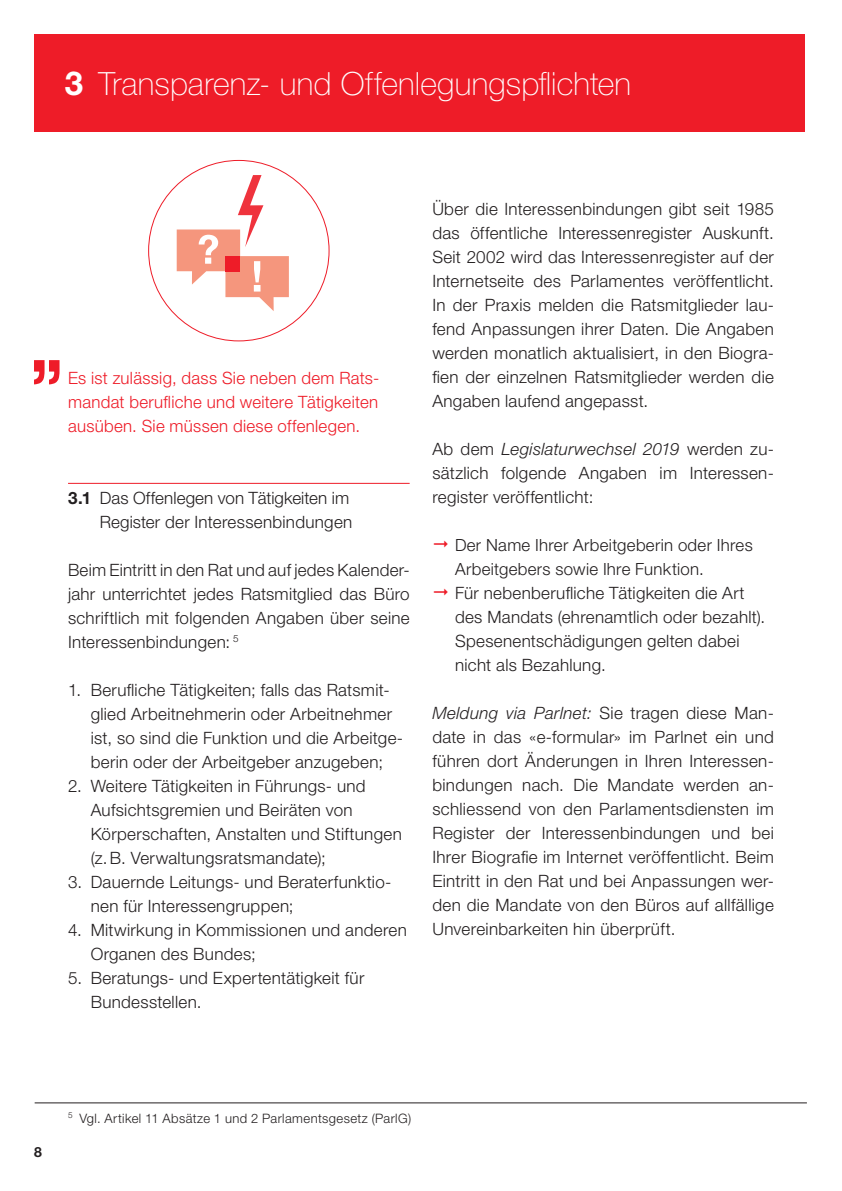
<style>
.page{position:relative;width:842px;height:1191px;background:#fff}
.page>*{position:absolute;margin:0;border:0;box-sizing:border-box;transform-origin:0 0}
.t1{font:100 32px "Helvetica Neue LT Std";letter-spacing:.005em;color:#fff}
.t2{font:300 17px/24px "Helvetica Neue LT Std";letter-spacing:.02em;color:#231f20}
.t3{font:300 17px/24px "Helvetica Neue LT Std";letter-spacing:.02em;color:#ee1c28;text-align:justify}
.t4{font:300 16.8px/24px "Helvetica Neue LT Std";letter-spacing:.02em;color:#231f20}
.t5{font:700 14px "Helvetica Neue LT Std";color:#231f20}
.t6{font:300 13px "Helvetica Neue LT Std";letter-spacing:.03em;color:#231f20}
.s1{font-weight:700;font-size:33px}
.s2{font-weight:700}
.s3{font-style:italic}
.s4{font-size:17px}
</style>
<div class="page">
<hr style="left:68px;top:483px;width:342px;height:1px;background:#ee1c28">
<div style="left:34px;top:34px;width:770px;height:98px;background:#ee1c28"></div>
<hr style="left:35px;top:1102px;width:772px;height:1px;background:#231f20">
<svg style="left:177px;top:175px;width:112px;height:136px"></svg>
<div style="left:225px;top:256px;width:15px;height:15px;background:#ee1c28"></div>
<svg style="left:34px;top:360px;width:26px;height:24px"></svg>
<h1 class="t1" style="left:65px;top:65px;width:568px"><span class="s1">3</span> Transparenz- und Offenlegungspflichten</h1>
<p class="t3" style="left:68px;top:365px;width:313px">Es ist zulässig, dass Sie neben dem Rats&shy;mandat berufliche und weitere Tätigkeiten ausüben. Sie müssen diese offenlegen.</p>
<p class="t2" style="left:68px;top:485px;width:286px;text-align:right"><span class="s2">3.1</span> Das Offenlegen von Tätigkeiten im<br>Register der Interessenbindungen</p>
<p class="t2" style="left:68px;top:557px;width:343px">Beim Eintritt in den Rat und auf jedes Kalender&shy;jahr unterrichtet jedes Ratsmitglied das Büro schriftlich mit folgenden Angaben über seine Interessenbindungen: <sup>5</sup></p>
<p class="t2" style="left:91px;top:677px;width:314px;text-indent:-23px">1. Berufliche Tätigkeiten; falls das Ratsmit&shy;glied Arbeitnehmerin oder Arbeitnehmer ist, so sind die Funktion und die Arbeitge&shy;berin oder der Arbeitgeber anzugeben;</p>
<p class="t2" style="left:91px;top:773px;width:313px;text-indent:-23px">2. Weitere Tätigkeiten in Führungs- und Aufsichtsgremien und Beiräten von Körperschaften, Anstalten und Stiftungen (z.B. Verwaltungsratsmandate);</p>
<p class="t2" style="left:91px;top:869px;width:302px;text-indent:-23px">3. Dauernde Leitungs- und Beraterfunktio&shy;nen für Interessengruppen;</p>
<p class="t2" style="left:91px;top:917px;width:318px;text-indent:-23px">4. Mitwirkung in Kommissionen und anderen<br>Organen des Bundes;</p>
<p class="t2" style="left:91px;top:965px;width:275px;text-indent:-23px">5. Beratungs- und Expertentätigkeit für<br>Bundesstellen.</p>
<p class="t2" style="left:432px;top:196px;width:343px;text-align:justify">Über die Interessenbindungen gibt seit 1985 das öffentliche Interessenregister Auskunft.<br>Seit 2002 wird das Interessenregister auf der Internetseite des Parlamentes veröffentlicht.<br>In der Praxis melden die Ratsmitglieder lau&shy;fend Anpassungen ihrer Daten. Die Angaben werden monatlich aktualisiert, in den Biogra&shy;fien der einzelnen Ratsmitglieder werden die Angaben laufend angepasst.</p>
<p class="t2" style="left:432px;top:436px;width:343px;text-align:justify">Ab dem <span class="s3">Legislaturwechsel 2019</span> werden zu&shy;sätzlich folgende Angaben im Interessen&shy;register veröffentlicht:</p>
<p class="t4" style="left:455px;top:532px;width:299px">Der Name Ihrer Arbeitgeberin oder Ihres<br>Arbeitgebers sowie Ihre Funktion<span class="s4">.</span></p>
<p class="t2" style="left:455px;top:580px;width:312px">Für nebenberufliche Tätigkeiten die Art des Mandats (ehrenamtlich oder bezahlt).<br>Spesenentschädigungen gelten dabei nicht als Bezahlung.</p>
<p class="t2" style="left:432px;top:700px;width:343px"><span class="s3">Meldung via Parlnet:</span> Sie tragen diese Man&shy;date in das «e-formular» im Parlnet ein und führen dort Änderungen in Ihren Interessen&shy;bindungen nach. Die Mandate werden an&shy;schliessend von den Parlamentsdiensten im Register der Interessenbindungen und bei Ihrer Biografie im Internet veröffentlicht. Beim Eintritt in den Rat und bei Anpassungen wer&shy;den die Mandate von den Büros auf allfällige Unvereinbarkeiten hin überprüft.</p>
<p class="t5" style="left:34px;top:1143px;width:9px">8</p>
<p class="t6" style="left:68px;top:1110px;width:345px"><sup>5</sup> Vgl. Artikel 11 Absätze 1 und 2 Parlamentsgesetz (ParlG)</p>
</div>
